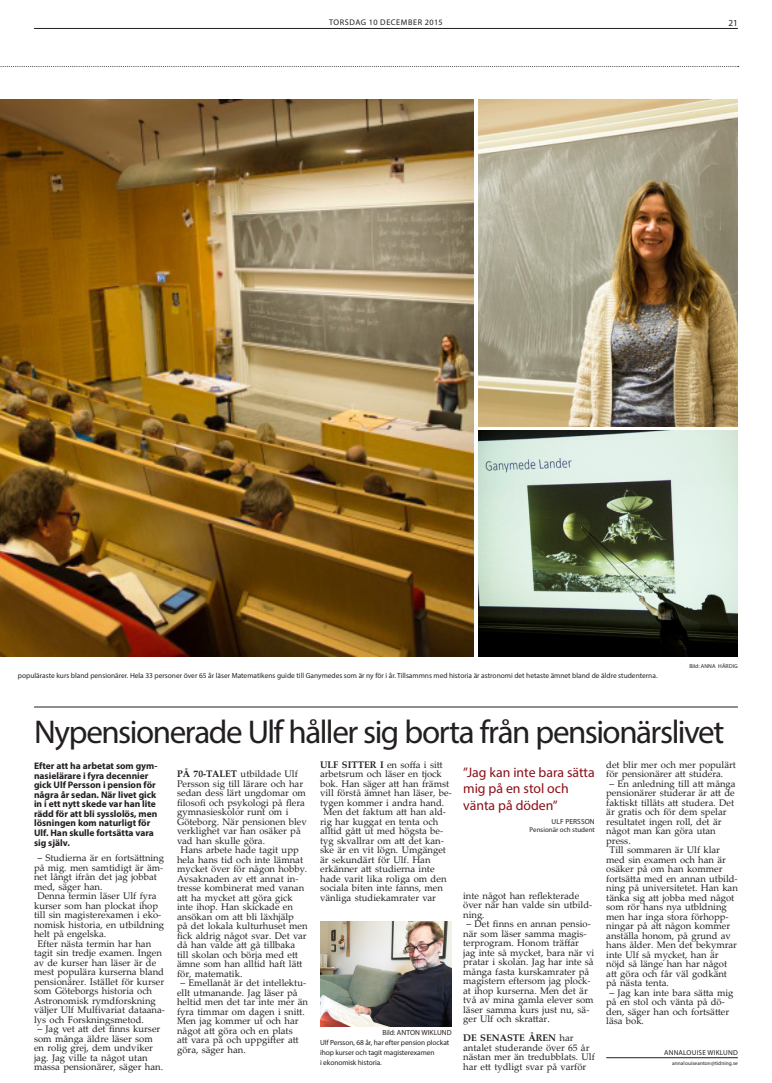
<style>
.page{position:relative;width:772px;height:1083px;background:#fff}
.page>*{position:absolute;margin:0;border:0;box-sizing:border-box;transform-origin:0 0}
._1_Rubrik_mager_34{font:33px "Myriad Pro";letter-spacing:-.045em;color:#231f20}
._9_Billboard_utan_li{font:13.8px/16.4px "Myriad Pro";color:#8c0e17}
._1_Rubrik_Quarto_94{font:9.5px/9.5px "Palatino Linotype";color:#231f20}
._2_Ingress{font:700 9.5px/9.6px "Myriad Pro";color:#231f20}
.t1{font:9.2px "Myriad Pro";color:#231f20}
.Datumrad{font:8.2px "Myriad Pro";letter-spacing:.07em;color:#231f20}
._5_Bild{font:7.4px/10px "Myriad Pro";color:#231f20}
._9_Billboard_byline{font:7.4px "Myriad Pro";letter-spacing:.015em;color:#231f20}
._4_Byline{font:7.2px "Myriad Pro";letter-spacing:.03em;color:#231f20}
._9_Billboard_byline-2{font:7px "Myriad Pro";color:#231f20}
.t2{font:5.7px "Myriad Pro";letter-spacing:.02em;color:#231f20}
._4_Byline_tele{font:5.4px "Myriad Pro";letter-spacing:.01em;color:#231f20}
.s1{font-weight:700}
</style>
<div class="page">
<hr style="left:34px;top:28px;width:703px;height:1px;background:#231f20">
<svg style="left:0;top:66px;width:738px;height:1px"></svg>
<hr style="left:605px;top:1057px;width:132px;height:1px;background:#231f20">
<img style="left:0;top:99px;width:473px;height:557px">
<hr style="left:34px;top:707px;width:703px;height:1px;background:#231f20">
<img style="left:478px;top:99px;width:259px;height:327px">
<img style="left:478px;top:430px;width:259px;height:226px">
<img style="left:320px;top:921px;width:131px;height:105px">
<p class="Datumrad" style="left:329px;top:17px;width:115px">TORSDAG 10 DECEMBER 2015</p>
<p class="t1" style="left:728px;top:17px;width:11px">21</p>
<p class="_5_Bild" style="left:18px;top:670px;width:640px">populäraste kurs bland pensionärer. Hela 33 personer över 65 år läser Matematikens guide till Ganymedes som är ny för i år. Tillsammns med historia är astronomi det hetaste ämnet bland de äldre studenterna.</p>
<p class="t2" style="left:688px;top:663px;width:50px">Bild: ANNA HÄRDIG</p>
<p class="_1_Rubrik_mager_34" style="left:34px;top:711px;width:691px">Nypensionerade Ulf håller sig borta från pensionärslivet</p>
<p class="_2_Ingress" style="left:34px;top:761px;width:125px">Efter att ha arbetat som gym&shy;nasielärare i fyra decennier gick Ulf Persson i pension för några år sedan. När livet gick in i ett nytt skede var han lite rädd för att bli sysslolös, men lösningen kom naturligt för<br>Ulf. Han skulle fortsätta vara sig själv.</p>
<p class="_1_Rubrik_Quarto_94" style="left:34px;top:853px;width:131px;text-indent:3px">– Studierna är en fortsättning på mig. men samtidigt är äm&shy;net långt ifrån det jag jobbat med, säger han.</p>
<p class="_1_Rubrik_Quarto_94" style="left:34px;top:891px;width:131px;text-indent:3px">Denna termin läser Ulf fyra kurser som han plockat ihop till sin magisterexamen i eko&shy;nomisk historia, en utbildning helt på engelska.</p>
<p class="_1_Rubrik_Quarto_94" style="left:34px;top:938px;width:132px;text-indent:3px">Efter nästa termin har han tagit sin tredje examen. Ingen av de kurser han läser är de mest populära kurserna bland pensionärer. Istället för kurser som Göteborgs historia och<br>Astronomisk rymdforskning väljer Ulf Multivariat dataana&shy;lys och Forskningsmetod.</p>
<p class="_1_Rubrik_Quarto_94" style="left:34px;top:1024px;width:130px;text-indent:3px">– Jag vet att det finns kurser som många äldre läser som en rolig grej, dem undviker jag. Jag ville ta något utan massa pensionärer, säger han.</p>
<p class="_1_Rubrik_Quarto_94" style="left:320px;top:759px;width:133px"><span class="s1">ULF SITTER I</span> en soffa i sitt arbetsrum och läser en tjock bok. Han säger att han främst vill förstå ämnet han läser, be&shy;tygen kommer i andra hand.</p>
<p class="_1_Rubrik_Quarto_94" style="left:320px;top:807px;width:128px;text-indent:3px">Men det faktum att han ald&shy;rig har kuggat en tenta och alltid gått ut med högsta be&shy;tyg skvallrar om att det kan&shy;ske är en vit lögn. Umgänget är sekundärt för Ulf. Han erkänner att studierna inte hade varit lika roliga om den sociala biten inte fanns, men vänliga studiekamrater var</p>
<p class="_1_Rubrik_Quarto_94" style="left:605px;top:759px;width:131px">det blir mer och mer populärt för pensionärer att studera.</p>
<p class="_1_Rubrik_Quarto_94" style="left:605px;top:778px;width:131px;text-indent:3px">– En anledning till att många pensionärer studerar är att de faktiskt tillåts att studera. Det är gratis och för dem spelar resultatet ingen roll, det är något man kan göra utan press.</p>
<p class="_1_Rubrik_Quarto_94" style="left:605px;top:845px;width:133px;text-indent:3px">Till sommaren är Ulf klar med sin examen och han är osäker på om han kommer fortsätta med en annan utbild&shy;ning på universitetet. Han kan tänka sig att jobba med något som rör hans nya utbldning men har inga stora förhopp&shy;ningar på att någon kommer anställa honom, på grund av hans ålder. Men det bekymrar inte Ulf så mycket, han är nöjd så länge han har något att göra och får väl godkänt på nästa tenta.</p>
<p class="_1_Rubrik_Quarto_94" style="left:605px;top:987px;width:129px;text-indent:3px">– Jag kan inte bara sätta mig på en stol och vänta på dö&shy;den, säger han och fortsätter läsa bok.</p>
<p class="_4_Byline" style="left:663px;top:1048px;width:75px">ANNALOUISE WIKLUND</p>
<p class="_4_Byline_tele" style="left:671px;top:1060px;width:67px">annalouiseanton@tidning.se</p>
<p class="_9_Billboard_utan_li" style="left:463px;top:764px;width:133px">”Jag kan inte bara sätta mig på en stol och vänta på döden”</p>
<p class="_9_Billboard_byline" style="left:551px;top:816px;width:45px">ULF PERSSON</p>
<p class="_9_Billboard_byline-2" style="left:529px;top:825px;width:67px">Pensionär och student</p>
<p class="_1_Rubrik_Quarto_94" style="left:177px;top:769px;width:131px"><span class="s1">PÅ 70-TALET</span> utbildade Ulf<br>Persson sig till lärare och har sedan dess lärt ungdomar om filosofi och psykologi på flera gymnasieskolor runt om i<br>Göteborg. När pensionen blev verklighet var han osäker på vad han skulle göra.</p>
<p class="_1_Rubrik_Quarto_94" style="left:177px;top:845px;width:132px;text-indent:3px">Hans arbete hade tagit upp hela hans tid och inte lämnat mycket över för någon hobby.<br>Avsaknaden av ett annat in&shy;tresse kombinerat med vanan att ha mycket att göra gick inte ihop. Han skickade en ansökan om att bli läxhjälp<br>på det lokala kulturhuset men fick aldrig något svar. Det var då han valde att gå tillbaka till skolan och börja med ett ämne som han alltid haft lätt för, matematik.</p>
<p class="_1_Rubrik_Quarto_94" style="left:177px;top:978px;width:132px;text-indent:3px">– Emellanåt är det intellektu&shy;ellt utmanande. Jag läser på heltid men det tar inte mer än fyra timmar om dagen i snitt.<br>Men jag kommer ut och har något att göra och en plats<br>att vara på och uppgifter att göra, säger han.</p>
<p class="_1_Rubrik_Quarto_94" style="left:463px;top:890px;width:131px">inte något han reflekterade över när han valde sin utbild&shy;ning.</p>
<p class="_1_Rubrik_Quarto_94" style="left:463px;top:919px;width:132px;text-indent:3px">– Det finns en annan pensio&shy;när som läser samma magis&shy;terprogram. Honom träffar<br>jag inte så mycket, bara när vi pratar i skolan. Jag har inte så många fasta kurskamrater på magistern eftersom jag plock&shy;at ihop kurserna. Men det är två av mina gamla elever som läser samma kurs just nu, sä&shy;ger Ulf och skrattar.</p>
<p class="_1_Rubrik_Quarto_94" style="left:463px;top:1033px;width:133px"><span class="s1">DE SENASTE ÅREN</span> har antalet studerande över 65 år nästan mer än tredubblats. Ulf har ett tydligt svar på varför</p>
<p class="_5_Bild" style="left:382px;top:1027px;width:71px">Bild: ANTON WIKLUND</p>
<p class="_5_Bild" style="left:320px;top:1037px;width:130px">Ulf Persson, 68 år, har efter pension plockat ihop kurser och tagit magisterexamen<br>i ekonomisk historia.</p>
</div>
